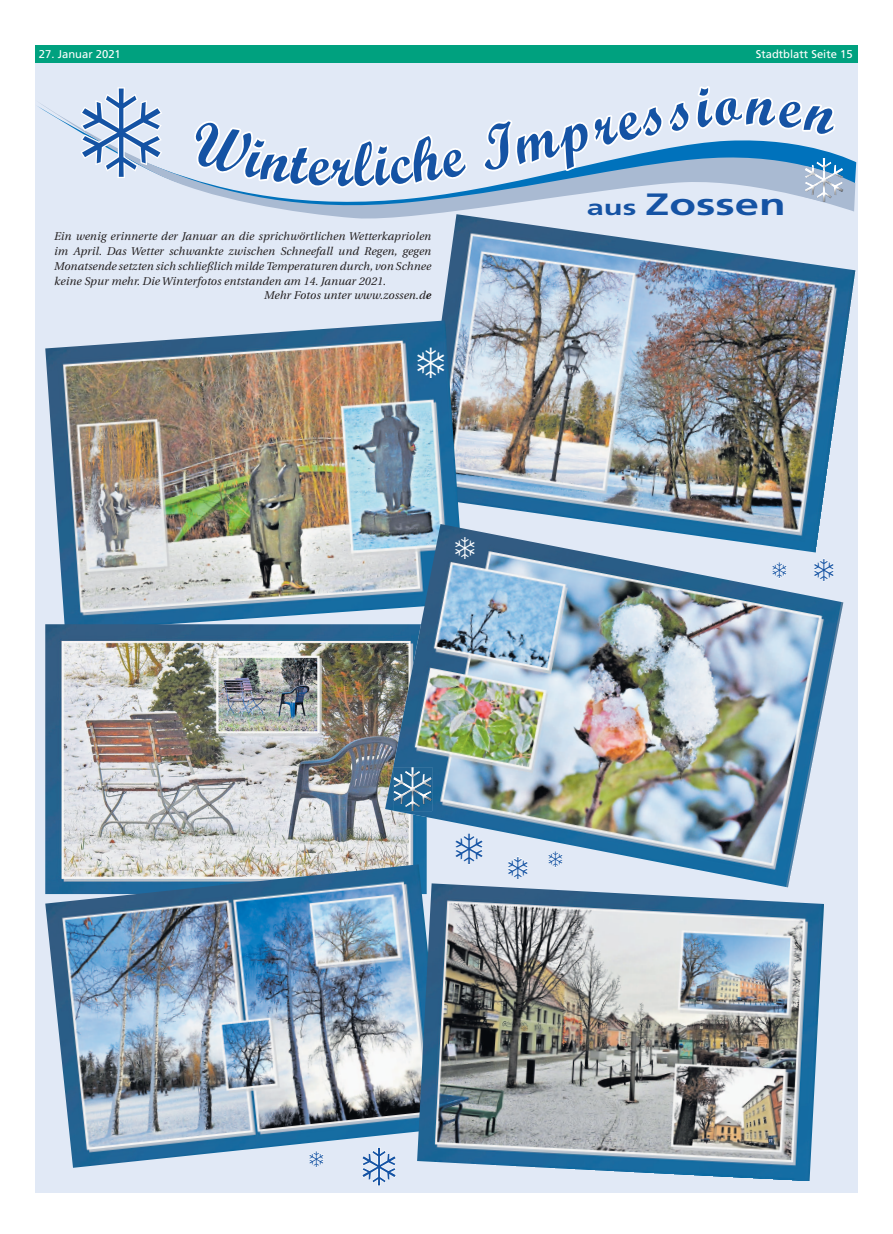
<style>
.page{position:relative;width:893px;height:1234px;background:#fff}
.page>*{position:absolute;margin:0;border:0;box-sizing:border-box;transform-origin:0 0}
.t1{font:700 62.62px "Script MT Std";color:#1553a4;scale:.95 1}
.t2{font:700 30.75px "Frutiger LT Std";color:#1553a4;scale:1.42 1}
.t3{font:italic 11.25px/15px "Utopia";letter-spacing:.01em;color:#231f20;text-align:justify}
.t4{font:11.25px "Frutiger LT Std";color:#fff}
.t5{font:11.25px "Frutiger LT Pro";color:#fff}
.s1{font-weight:700}
.s2{font-size:21.75px}
</style>
<div class="page">
<div style="left:35px;top:63px;width:822px;height:1129px;background:#e1e9f6"></div>
<img style="left:441px;top:223px;width:414px;height:301px">
<img style="left:45px;top:320px;width:420px;height:304px">
<div style="left:35px;top:45px;width:822px;height:18px;background:#00a17f"></div>
<img style="left:45px;top:624px;width:340px;height:240px">
<img style="left:385px;top:524px;width:458px;height:359px">
<img style="left:45px;top:864px;width:401px;height:303px">
<img style="left:417px;top:883px;width:407px;height:298px">
<svg style="left:37px;top:103px;width:818px;height:120px"></svg>
<img style="left:393px;top:767px;width:39px;height:43px">
<img style="left:840px;top:158px;width:3px;height:8px">
<img style="left:804px;top:166px;width:39px;height:36px">
<svg style="left:189px;top:116px;width:282px;height:74px"></svg>
<svg style="left:477px;top:86px;width:363px;height:90px"></svg>
<svg style="left:79px;top:87px;width:85px;height:92px"></svg>
<svg style="left:455px;top:832px;width:29px;height:32px"></svg>
<svg style="left:361px;top:1146px;width:36px;height:40px"></svg>
<svg style="left:507px;top:850px;width:56px;height:29px"></svg>
<svg style="left:309px;top:1150px;width:15px;height:16px"></svg>
<svg style="left:813px;top:558px;width:22px;height:23px"></svg>
<svg style="left:417px;top:347px;width:27px;height:31px"></svg>
<svg style="left:772px;top:562px;width:15px;height:16px"></svg>
<svg style="left:455px;top:537px;width:20px;height:22px"></svg>
<p class="t5" style="left:39px;top:47px;width:83px">27. Januar 2021</p>
<p class="t4" style="left:756px;top:47px;width:98px">Stadtblatt Seite 15</p>
<h1 class="t1" style="left:331px;top:126px;width:24px">r</h1>
<p class="t3" style="left:54px;top:229px;width:378px">Ein wenig erinnerte der Januar an die sprichwörtlichen Wetterkapriolen im April. Das Wetter schwankte zwischen Schneefall und Regen, gegen Monatsende setzten sich schließlich milde Temperaturen durch, von Schnee keine Spur mehr. Die Winterfotos entstanden am 14. Januar 2021.</p>
<p class="t3" style="left:264px;top:288px;width:168px">Mehr Fotos unter www.zossen.d<span class="s1">e</span></p>
<h2 class="t2" style="left:587px;top:186px;width:142px"><span class="s2">aus</span> Zossen</h2>
</div>
